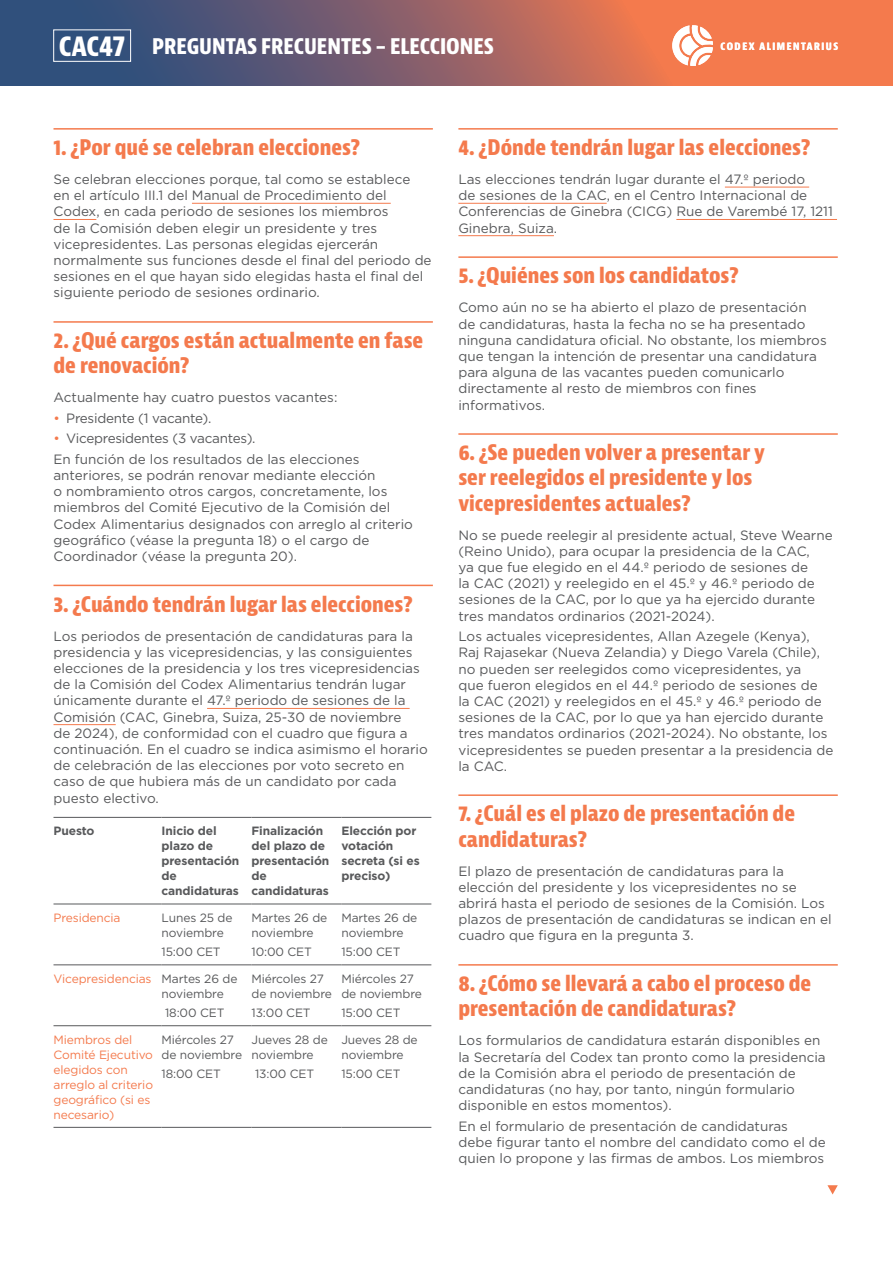
<style>
.page{position:relative;width:893px;height:1263px;background:#fff}
.page>*{position:absolute;margin:0;border:0;box-sizing:border-box;transform-origin:0 0}
.t1{font:700 condensed 25.95px "Bernina Sans";color:#fff}
.t2{font:700 condensed 21px/25.2px "Bernina Sans";color:#f47a4d}
.t3{font:700 condensed 21px "Bernina Sans";color:#fff}
.t4{font:13.5px/16.2px "Gotham";color:#58595b}
.t5{font:13.5px "Gotham";letter-spacing:-.02em;color:#58595b}
.t6{font:12px/15px "Gotham";letter-spacing:-.01em;color:#58595b}
.t7{font:700 12px/15px "Gotham";letter-spacing:-.01em;color:#58595b}
.t8{font:12px/15px "Gotham";letter-spacing:-.01em;color:#f47a4d}
.t9{font:700 condensed 9.9px "Bernina Sans";letter-spacing:.155em;color:#fff}
.s1{color:#f47a4d}
</style>
<div class="page">
<svg style="left:0;top:0;width:893px;height:85px;background:#976465"></svg>
<div style="left:54px;top:30px;width:77px;height:32px;border:1px solid #fff"></div>
<svg style="left:672px;top:25px;width:41px;height:41px"></svg>
<svg style="left:827px;top:1185px;width:11px;height:9px"></svg>
<hr style="left:54px;top:128px;width:379px;height:2px;background:#f47a4d">
<hr style="left:192px;top:203px;width:199px;height:1px;background:#f47a4d">
<hr style="left:54px;top:219px;width:42px;height:1px;background:#f47a4d">
<hr style="left:54px;top:321px;width:379px;height:2px;background:#f47a4d">
<hr style="left:54px;top:585px;width:379px;height:1px;background:#f47a4d">
<hr style="left:207px;top:708px;width:203px;height:1px;background:#f47a4d">
<hr style="left:54px;top:724px;width:62px;height:1px;background:#f47a4d">
<hr style="left:54px;top:817px;width:108px;height:1px;background:#58595b">
<hr style="left:162px;top:817px;width:90px;height:1px;background:#58595b">
<hr style="left:252px;top:817px;width:89px;height:1px;background:#58595b">
<hr style="left:341px;top:817px;width:90px;height:1px;background:#58595b">
<hr style="left:54px;top:904px;width:108px;height:1px;background:#58595b">
<hr style="left:162px;top:904px;width:90px;height:1px;background:#58595b">
<hr style="left:252px;top:904px;width:89px;height:1px;background:#58595b">
<hr style="left:341px;top:904px;width:90px;height:1px;background:#58595b">
<hr style="left:54px;top:964px;width:108px;height:1px;background:#58595b">
<hr style="left:162px;top:964px;width:90px;height:1px;background:#58595b">
<hr style="left:252px;top:964px;width:89px;height:1px;background:#58595b">
<hr style="left:341px;top:964px;width:90px;height:1px;background:#58595b">
<hr style="left:54px;top:1025px;width:108px;height:1px;background:#58595b">
<hr style="left:162px;top:1025px;width:90px;height:1px;background:#58595b">
<hr style="left:252px;top:1025px;width:89px;height:1px;background:#58595b">
<hr style="left:341px;top:1025px;width:90px;height:1px;background:#58595b">
<hr style="left:54px;top:1127px;width:108px;height:1px;background:#58595b">
<hr style="left:162px;top:1127px;width:90px;height:1px;background:#58595b">
<hr style="left:252px;top:1127px;width:89px;height:1px;background:#58595b">
<hr style="left:341px;top:1127px;width:90px;height:1px;background:#58595b">
<hr style="left:458px;top:128px;width:380px;height:2px;background:#f47a4d">
<hr style="left:725px;top:187px;width:84px;height:1px;background:#f47a4d">
<hr style="left:458px;top:203px;width:149px;height:1px;background:#f47a4d">
<hr style="left:676px;top:219px;width:161px;height:1px;background:#f47a4d">
<hr style="left:458px;top:235px;width:96px;height:1px;background:#f47a4d">
<hr style="left:458px;top:256px;width:380px;height:2px;background:#f47a4d">
<hr style="left:458px;top:433px;width:380px;height:2px;background:#f47a4d">
<hr style="left:458px;top:794px;width:380px;height:2px;background:#f47a4d">
<hr style="left:458px;top:964px;width:380px;height:2px;background:#f47a4d">
<h1 class="t1" style="left:59px;top:31px;width:68px">CAC47</h1>
<p class="t9" style="left:720px;top:40px;width:119px">CODEX ALIMENTARIUS</p>
<h2 class="t3" style="left:152px;top:34px;width:344px">PREGUNTAS FRECUENTES – ELECCIONES</h2>
<h2 class="t2" style="left:54px;top:135px;width:308px">1. ¿Por qué se celebran elecciones?</h2>
<p class="t4" style="left:54px;top:171px;width:380px">Se celebran elecciones porque, tal como se establece<br>en el artículo III.1 del Manual de Procedimiento del Codex, en cada periodo de sesiones los miembros<br>de la Comisión deben elegir un presidente y tres vicepresidentes. Las personas elegidas ejercerán normalmente sus funciones desde el final del periodo de sesiones en el que hayan sido elegidas hasta el final del siguiente periodo de sesiones ordinario.</p>
<h2 class="t2" style="left:54px;top:328px;width:371px">2. ¿Qué cargos están actualmente en fase de renovación?</h2>
<p class="t4" style="left:54px;top:389px;width:285px">Actualmente hay cuatro puestos vacantes:</p>
<p class="t5" style="left:54px;top:409px;width:159px"><span class="s1">•</span> Presidente (1 vacante).</p>
<p class="t4" style="left:54px;top:428px;width:308px;line-height:20.4px"><span class="s1">•</span> Vicepresidentes (3 vacantes).<br>En función de los resultados de las elecciones</p>
<p class="t4" style="left:54px;top:467px;width:361px">anteriores, se podrán renovar mediante elección<br>o nombramiento otros cargos, concretamente, los miembros del Comité Ejecutivo de la Comisión del Codex Alimentarius designados con arreglo al criterio geográfico (véase la pregunta 18) o el cargo de Coordinador (véase la pregunta 20).</p>
<h2 class="t2" style="left:54px;top:592px;width:361px">3. ¿Cuándo tendrán lugar las elecciones?</h2>
<p class="t4" style="left:54px;top:627px;width:376px">Los periodos de presentación de candidaturas para la presidencia y las vicepresidencias, y las consiguientes elecciones de la presidencia y los tres vicepresidencias de la Comisión del Codex Alimentarius tendrán lugar únicamente durante el 47.º periodo de sesiones de la Comisión (CAC, Ginebra, Suiza, 25-30 de noviembre<br>de 2024), de conformidad con el cuadro que figura a continuación. En el cuadro se indica asimismo el horario de celebración de las elecciones por voto secreto en caso de que hubiera más de un candidato por cada puesto electivo.</p>
<p class="t7" style="left:54px;top:824px;width:42px">Puesto</p>
<p class="t7" style="left:162px;top:824px;width:79px">Inicio del plazo de presentación de candidaturas</p>
<p class="t7" style="left:252px;top:824px;width:79px">Finalización del plazo de presentación de candidaturas</p>
<p class="t7" style="left:341px;top:824px;width:80px">Elección por votación secreta (si es preciso)</p>
<p class="t8" style="left:54px;top:910px;width:69px">Presidencia</p>
<p class="t6" style="left:162px;top:910px;width:72px">Lunes 25 de noviembre</p>
<p class="t6" style="left:162px;top:944px;width:61px">15:00 CET</p>
<p class="t6" style="left:252px;top:910px;width:77px">Martes 26 de noviembre</p>
<p class="t6" style="left:252px;top:944px;width:62px">10:00 CET</p>
<p class="t6" style="left:341px;top:910px;width:77px">Martes 26 de noviembre</p>
<p class="t6" style="left:341px;top:944px;width:61px">15:00 CET</p>
<p class="t6" style="left:162px;top:971px;width:77px;text-indent:-108px"><span class="s1">Vicepresidencias</span> Martes 26 de noviembre</p>
<p class="t6" style="left:165px;top:1005px;width:61px">18:00 CET</p>
<p class="t8" style="left:54px;top:1032px;width:101px">Miembros del<br>Comité Ejecutivo elegidos con arreglo al criterio geográfico (si es necesario)</p>
<p class="t6" style="left:162px;top:1032px;width:82px">Miércoles 27 de noviembre</p>
<p class="t6" style="left:162px;top:1066px;width:61px">18:00 CET</p>
<p class="t6" style="left:252px;top:971px;width:82px">Miércoles 27 de noviembre</p>
<p class="t6" style="left:252px;top:1005px;width:61px">13:00 CET</p>
<p class="t6" style="left:252px;top:1032px;width:78px">Jueves 28 de noviembre</p>
<p class="t6" style="left:255px;top:1066px;width:61px">13:00 CET</p>
<p class="t6" style="left:341px;top:971px;width:82px">Miércoles 27 de noviembre</p>
<p class="t6" style="left:341px;top:1005px;width:61px">15:00 CET</p>
<p class="t6" style="left:341px;top:1032px;width:78px">Jueves 28 de noviembre</p>
<p class="t6" style="left:341px;top:1066px;width:61px">15:00 CET</p>
<h2 class="t2" style="left:458px;top:135px;width:354px">4. ¿Dónde tendrán lugar las elecciones?</h2>
<p class="t4" style="left:458px;top:171px;width:376px">Las elecciones tendrán lugar durante el 47.º periodo<br>de sesiones de la CAC, en el Centro Internacional de Conferencias de Ginebra (CICG) Rue de Varembé 17, 1211<br>Ginebra, Suiza.</p>
<h2 class="t2" style="left:458px;top:264px;width:282px">5. ¿Quiénes son los candidatos?</h2>
<p class="t4" style="left:458px;top:299px;width:370px">Como aún no se ha abierto el plazo de presentación de candidaturas, hasta la fecha no se ha presentado ninguna candidatura oficial. No obstante, los miembros que tengan la intención de presentar una candidatura para alguna de las vacantes pueden comunicarlo directamente al resto de miembros con fines informativos.</p>
<h2 class="t2" style="left:458px;top:440px;width:308px">6. ¿Se pueden volver a presentar y ser reelegidos el presidente y los vicepresidentes actuales?</h2>
<p class="t4" style="left:458px;top:526px;width:376px">No se puede reelegir al presidente actual, Steve Wearne (Reino Unido), para ocupar la presidencia de la CAC,<br>ya que fue elegido en el 44.º periodo de sesiones de<br>la CAC (2021) y reelegido en el 45.º y 46.º periodo de sesiones de la CAC, por lo que ya ha ejercido durante tres mandatos ordinarios (2021-2024).</p>
<p class="t4" style="left:458px;top:628px;width:376px">Los actuales vicepresidentes, Allan Azegele (Kenya), Raj Rajasekar (Nueva Zelandia) y Diego Varela (Chile), no pueden ser reelegidos como vicepresidentes, ya<br>que fueron elegidos en el 44.º periodo de sesiones de<br>la CAC (2021) y reelegidos en el 45.º y 46.º periodo de sesiones de la CAC, por lo que ya han ejercido durante tres mandatos ordinarios (2021-2024). No obstante, los vicepresidentes se pueden presentar a la presidencia de la CAC.</p>
<h2 class="t2" style="left:458px;top:802px;width:338px">7. ¿Cuál es el plazo de presentación de candidaturas?</h2>
<p class="t4" style="left:458px;top:862px;width:375px">El plazo de presentación de candidaturas para la elección del presidente y los vicepresidentes no se abrirá hasta el periodo de sesiones de la Comisión. Los plazos de presentación de candidaturas se indican en el cuadro que figura en la pregunta 3.</p>
<h2 class="t2" style="left:458px;top:971px;width:354px">8. ¿Cómo se llevará a cabo el proceso de presentación de candidaturas?</h2>
<p class="t4" style="left:458px;top:1032px;width:369px">Los formularios de candidatura estarán disponibles en la Secretaría del Codex tan pronto como la presidencia de la Comisión abra el periodo de presentación de candidaturas (no hay, por tanto, ningún formulario disponible en estos momentos).</p>
<p class="t4" style="left:458px;top:1117px;width:369px">En el formulario de presentación de candidaturas<br>debe figurar tanto el nombre del candidato como el de quien lo propone y las firmas de ambos. Los miembros</p>
</div>
